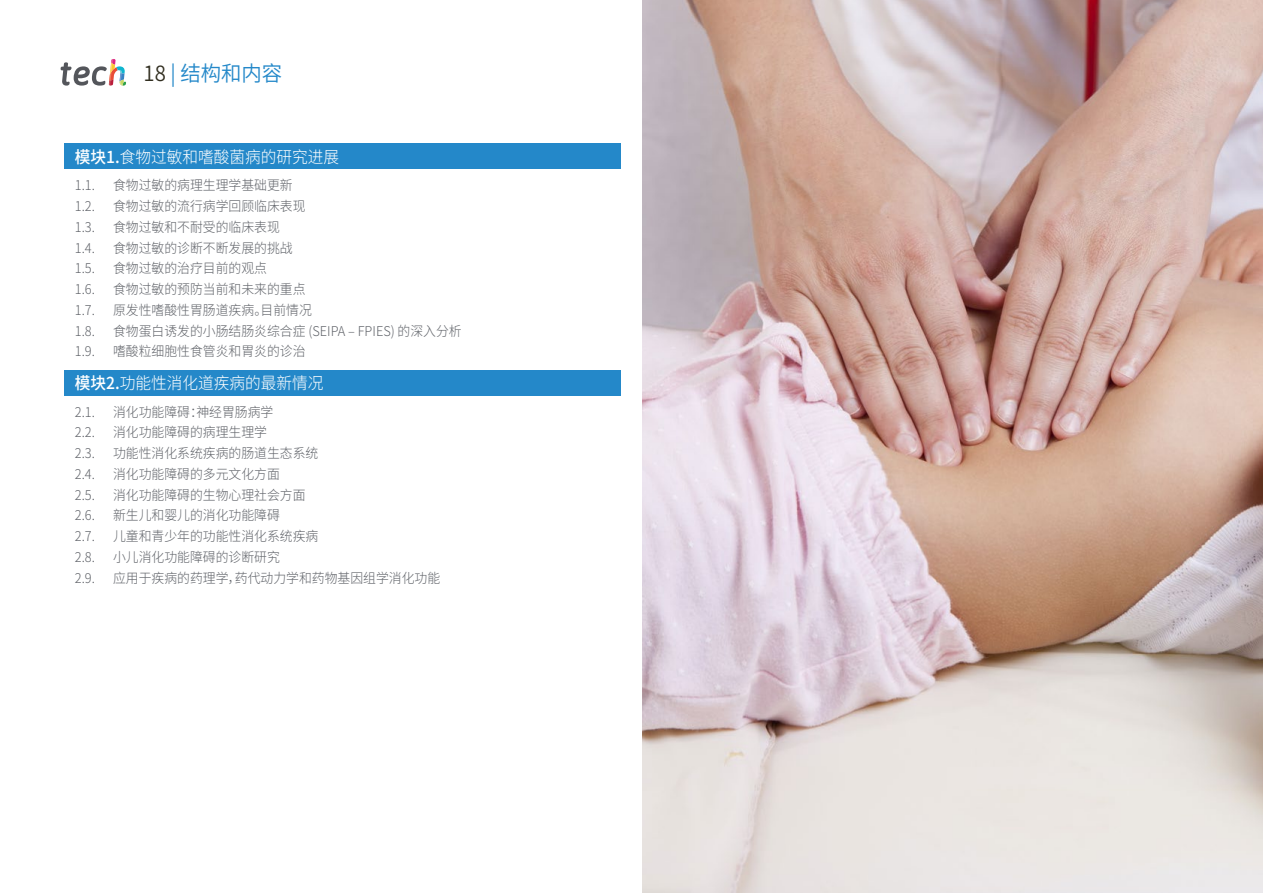
<style>
.page{position:relative;width:1263px;height:893px;background:#fff}
.page>*{position:absolute;margin:0;border:0;box-sizing:border-box;transform-origin:0 0}
.t1{font:21px "Source Han Sans CN";color:#2488c9}
.t2{font:300 16.5px "Source Han Sans CN";color:#fff;scale:.95 1}
.t3{font:300 13.5px "Source Han Sans CN";color:#61646a;scale:.95 1}
.s1{color:#312e20}
.s2{font-weight:500}
</style>
<div class="page">
<div style="left:64px;top:144px;width:557px;height:25px;background:#2488c9"></div>
<div style="left:64px;top:370px;width:557px;height:25px;background:#2488c9"></div>
<svg style="left:61px;top:59px;width:65px;height:27px"></svg>
<img style="left:642px;top:0;width:621px;height:893px">
<h1 class="t1" style="left:144px;top:61px;width:140px"><span class="s1">18</span> | 结构和内容</h1>
<p class="t2" style="left:75px;top:148px;width:280px"><span class="s2">模块1.</span>食物过敏和嗜酸菌病的研究进展</p>
<p class="t3" style="left:75px;top:178px;width:23px">1.1.</p>
<p class="t3" style="left:113px;top:178px;width:191px">食物过敏的病理生理学基础更新</p>
<p class="t3" style="left:75px;top:198px;width:23px">1.2.</p>
<p class="t3" style="left:113px;top:198px;width:204px">食物过敏的流行病学回顾临床表现</p>
<p class="t3" style="left:75px;top:219px;width:23px">1.3.</p>
<p class="t3" style="left:113px;top:219px;width:177px">食物过敏和不耐受的临床表现</p>
<p class="t3" style="left:75px;top:240px;width:23px">1.4.</p>
<p class="t3" style="left:113px;top:240px;width:191px">食物过敏的诊断不断发展的挑战</p>
<p class="t3" style="left:75px;top:261px;width:23px">1.5.</p>
<p class="t3" style="left:113px;top:261px;width:163px">食物过敏的治疗目前的观点</p>
<p class="t3" style="left:75px;top:281px;width:23px">1.6.</p>
<p class="t3" style="left:113px;top:281px;width:204px">食物过敏的预防当前和未来的重点</p>
<p class="t3" style="left:75px;top:302px;width:23px">1.7.</p>
<p class="t3" style="left:113px;top:302px;width:211px">原发性嗜酸性胃肠道疾病。目前情况</p>
<p class="t3" style="left:75px;top:323px;width:23px">1.8.</p>
<p class="t3" style="left:113px;top:323px;width:368px">食物蛋白诱发的小肠结肠炎综合症 (SEIPA – FPIES) 的深入分析</p>
<p class="t3" style="left:75px;top:344px;width:23px">1.9.</p>
<p class="t3" style="left:113px;top:344px;width:204px">嗜酸粒细胞性食管炎和胃炎的诊治</p>
<p class="t2" style="left:75px;top:374px;width:263px"><span class="s2">模块2.</span>功能性消化道疾病的最新情况</p>
<p class="t3" style="left:75px;top:404px;width:23px">2.1.</p>
<p class="t3" style="left:113px;top:404px;width:170px">消化功能障碍：神经胃肠病学</p>
<p class="t3" style="left:75px;top:425px;width:23px">2.2.</p>
<p class="t3" style="left:113px;top:425px;width:163px">消化功能障碍的病理生理学</p>
<p class="t3" style="left:75px;top:446px;width:23px">2.3.</p>
<p class="t3" style="left:113px;top:446px;width:217px">功能性消化系统疾病的肠道生态系统</p>
<p class="t3" style="left:75px;top:466px;width:23px">2.4.</p>
<p class="t3" style="left:113px;top:466px;width:177px">消化功能障碍的多元文化方面</p>
<p class="t3" style="left:75px;top:487px;width:23px">2.5.</p>
<p class="t3" style="left:113px;top:487px;width:204px">消化功能障碍的生物心理社会方面</p>
<p class="t3" style="left:75px;top:508px;width:23px">2.6.</p>
<p class="t3" style="left:113px;top:508px;width:177px">新生儿和婴儿的消化功能障碍</p>
<p class="t3" style="left:75px;top:529px;width:23px">2.7.</p>
<p class="t3" style="left:113px;top:529px;width:217px">儿童和青少年的功能性消化系统疾病</p>
<p class="t3" style="left:75px;top:549px;width:23px">2.8.</p>
<p class="t3" style="left:113px;top:549px;width:177px">小儿消化功能障碍的诊断研究</p>
<p class="t3" style="left:75px;top:570px;width:23px">2.9.</p>
<p class="t3" style="left:113px;top:570px;width:346px">应用于疾病的药理学，药代动力学和药物基因组学消化功能</p>
</div>
